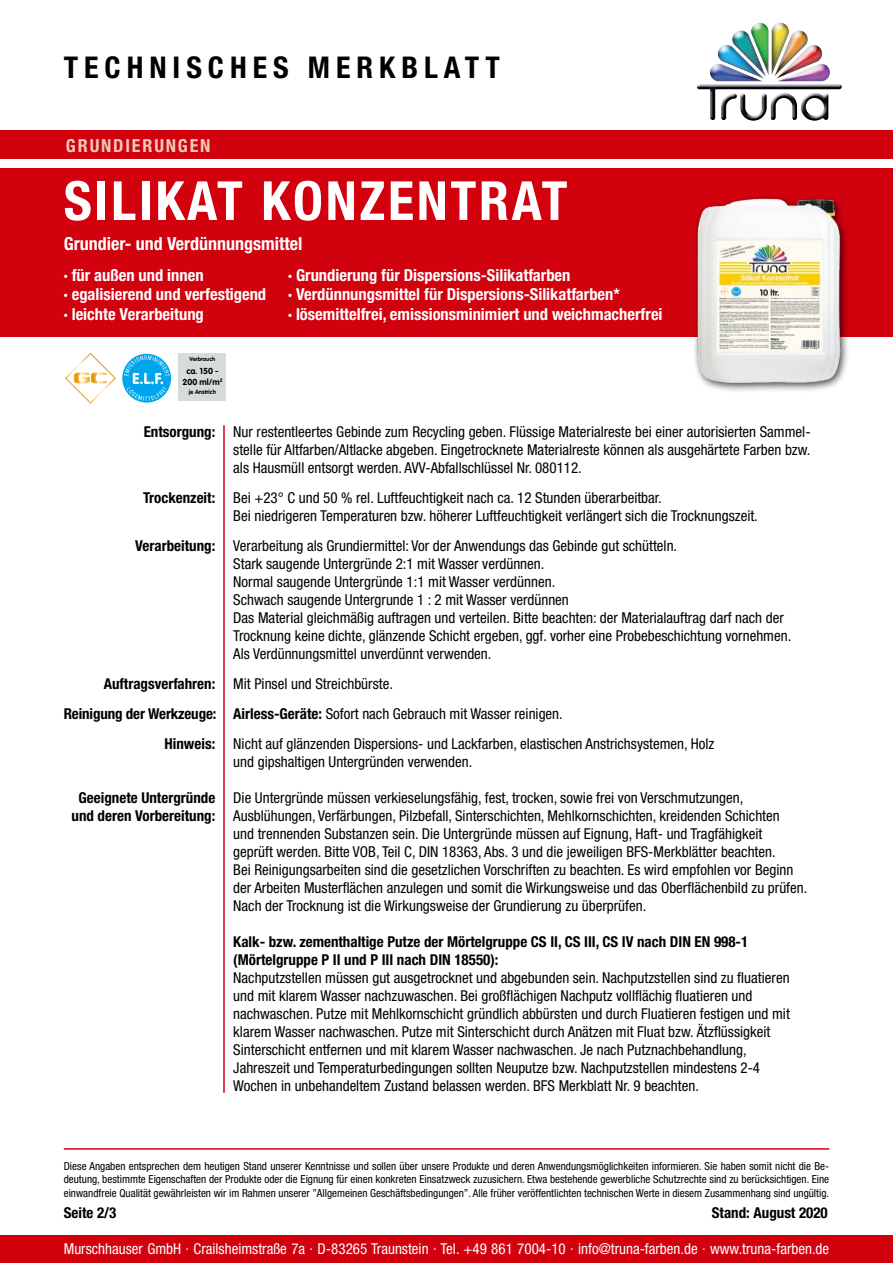
<style>
.page{position:relative;width:893px;height:1263px;background:#fff}
.page>*{position:absolute;margin:0;border:0;box-sizing:border-box;transform-origin:0 0}
.t1{font:700 condensed 54px "Helvetica Neue";letter-spacing:.05em;color:#fff}
.t2{font:700 condensed 30px "Helvetica Neue";letter-spacing:.2em;color:#000}
.t3{font:700 condensed 18px "Helvetica Neue";color:#fff}
.t4{font:700 condensed 18px "Helvetica Neue";letter-spacing:.1em;color:#f2cab8}
.t5{font:700 condensed 16.5px/19.5px "Helvetica Neue";color:#fff}
.t6{font:condensed 15px/18px "Helvetica Neue";color:#000}
.t7{font:700 condensed 15px/18px "Helvetica Neue";color:#000}
.t8{font:condensed 15px "Helvetica Neue";color:#fff}
.t9{font:condensed 11.1px/13.5px "Helvetica Neue";color:#000;text-align:justify}
.t10{font:700 8.55px/10.5px "VAG Rounded";color:#000;text-align:center}
.t11{font:700 6px "VAG Rounded";color:#000}
.t12{font:700 5.7px "VAG Rounded";color:#000}
.s1{font-weight:700}
.s2{font-weight:400}
</style>
<div class="page">
<div style="left:0;top:168px;width:893px;height:169px;background:#d1010e"></div>
<div style="left:0;top:130px;width:893px;height:29px;background:#d1010e"></div>
<img style="left:697px;top:23px;width:145px;height:98px">
<svg style="left:65px;top:352px;width:106px;height:52px"></svg>
<div style="left:179px;top:353px;width:47px;height:48px;background:#d8dbdc"></div>
<hr style="left:64px;top:1148px;width:765px;height:2px;background:#d1010e">
<div style="left:0;top:1235px;width:893px;height:28px;background:#d1010e"></div>
<hr style="left:223px;top:425px;width:2px;height:668px;background:#d1010e">
<img style="left:694px;top:196px;width:154px;height:195px">
<h2 class="t2" style="left:64px;top:49px;width:437px">TECHNISCHES MERKBLATT</h2>
<p class="t4" style="left:66px;top:134px;width:146px">GRUNDIERUNGEN</p>
<h1 class="t1" style="left:64px;top:168px;width:505px">SILIKAT KONZENTRAT</h1>
<p class="t3" style="left:64px;top:233px;width:240px">Grundier- und Verdünnungsmittel</p>
<p class="t5" style="left:64px;top:265px;width:204px">· für außen und innen<br>· egalisierend und verfestigend · leichte Verarbeitung</p>
<p class="t12" style="left:190px;top:355px;width:27px">Verbrauch</p>
<p class="t10" style="left:182px;top:366px;width:42px">ca. 150 -<br>200 ml/m<sup>2</sup></p>
<p class="t11" style="left:189px;top:388px;width:29px">je Anstrich</p>
<p class="t5" style="left:288px;top:265px;width:376px">· Grundierung für Dispersions-Silikatfarben<br>· Verdünnungsmittel für Dispersions-Silikatfarben*<br>· lösemittelfrei, emissionsminimiert und weichmacherfrei</p>
<p class="t6" style="left:233px;top:423px;width:579px;text-align:justify;text-indent:-90px"><span class="s1">Entsorgung:</span> Nur restentleertes Gebinde zum Recycling geben. Flüssige Materialreste bei einer autorisierten Sammel&shy;stelle für Altfarben/Altlacke abgeben. Eingetrocknete Materialreste können als ausgehärtete Farben bzw. als Hausmüll entsorgt werden. AVV-Abfallschlüssel Nr. 080112.</p>
<p class="t6" style="left:233px;top:489px;width:526px;text-indent:-90px"><span class="s1">Trockenzeit:</span> Bei +23° C und 50 % rel. Luftfeuchtigkeit nach ca. 12 Stunden überarbeitbar.<br>Bei niedrigeren Temperaturen bzw. höherer Luftfeuchtigkeit verlängert sich die Trocknungszeit.</p>
<p class="t6" style="left:233px;top:537px;width:559px;text-indent:-98px"><span class="s1">Verarbeitung:</span> Verarbeitung als Grundiermittel: Vor der Anwendungs das Gebinde gut schütteln.<br>Stark saugende Untergründe 2:1 mit Wasser verdünnen.<br>Normal saugende Untergründe 1:1 mit Wasser verdünnen.<br>Schwach saugende Untergrunde 1 : 2 mit Wasser verdünnen<br>Das Material gleichmäßig auftragen und verteilen. Bitte beachten: der Materialauftrag darf nach der Trocknung keine dichte, glänzende Schicht ergeben, ggf. vorher eine Probebeschichtung vornehmen.<br>Als Verdünnungsmittel unverdünnt verwenden.</p>
<p class="t6" style="left:104px;top:675px;width:291px"><span class="s1">Auftragsverfahren:</span> Mit Pinsel und Streichbürste.</p>
<p class="t7" style="left:64px;top:704px;width:501px">Reinigung der Werkzeuge: Airless-Geräte: <span class="s2">Sofort nach Gebrauch mit Wasser reinigen.</span></p>
<p class="t6" style="left:164px;top:735px;width:551px"><span class="s1">Hinweis:</span> Nicht auf glänzenden Dispersions- und Lackfarben, elastischen Anstrichsystemen, Holz</p>
<p class="t6" style="left:233px;top:753px;width:241px">und gipshaltigen Untergründen verwenden.</p>
<p class="t6" style="left:79px;top:789px;width:666px"><span class="s1">Geeignete Untergründe</span> Die Untergründe müssen verkieselungsfähig, fest, trocken, sowie frei von Verschmutzungen,</p>
<p class="t6" style="left:72px;top:807px;width:710px"><span class="s1">und deren Vorbereitung:</span> Ausblühungen, Verfärbungen, Pilzbefall, Sinterschichten, Mehlkornschichten, kreidenden Schichten</p>
<p class="t6" style="left:233px;top:825px;width:531px">und trennenden Substanzen sein. Die Untergründe müssen auf Eignung, Haft- und Tragfähigkeit</p>
<p class="t6" style="left:233px;top:843px;width:544px">geprüft werden. Bitte VOB, Teil C, DIN 18363, Abs. 3 und die jeweiligen BFS-Merkblätter beachten.</p>
<p class="t6" style="left:233px;top:861px;width:561px">Bei Reinigungsarbeiten sind die gesetzlichen Vorschriften zu beachten. Es wird empfohlen vor Beginn</p>
<p class="t6" style="left:233px;top:879px;width:576px">der Arbeiten Musterflächen anzulegen und somit die Wirkungsweise und das Oberflächenbild zu prüfen.</p>
<p class="t6" style="left:233px;top:897px;width:414px">Nach der Trocknung ist die Wirkungsweise der Grundierung zu überprüfen.</p>
<p class="t7" style="left:233px;top:932px;width:517px">Kalk- bzw. zementhaltige Putze der Mörtelgruppe CS II, CS III, CS IV nach DIN EN 998-1 (Mörtelgruppe P II und P III nach DIN 18550):</p>
<p class="t6" style="left:233px;top:969px;width:558px">Nachputzstellen müssen gut ausgetrocknet und abgebunden sein. Nachputzstellen sind zu fluatieren und mit klarem Wasser nachzuwaschen. Bei großflächigen Nachputz vollflächig fluatieren und nachwaschen. Putze mit Mehlkornschicht gründlich abbürsten und durch Fluatieren festigen und mit klarem Wasser nachwaschen. Putze mit Sinterschicht durch Anätzen mit Fluat bzw. Ätzflüssigkeit Sinterschicht entfernen und mit klarem Wasser nachwaschen. Je nach Putznachbehandlung, Jahreszeit und Temperaturbedingungen sollten Neuputze bzw. Nachputzstellen mindestens 2-4<br>Wochen in unbehandeltem Zustand belassen werden. BFS Merkblatt Nr. 9 beachten.</p>
<p class="t9" style="left:64px;top:1159px;width:767px">Diese Angaben entsprechen dem heutigen Stand unserer Kenntnisse und sollen über unsere Produkte und deren Anwendungsmöglichkeiten informieren. Sie haben somit nicht die Be&shy;deutung, bestimmte Eigenschaften der Produkte oder die Eignung für einen konkreten Einsatzweck zuzusichern. Etwa bestehende gewerbliche Schutzrechte sind zu berücksichtigen. Eine einwandfreie Qualität gewährleisten wir im Rahmen unserer ”Allgemeinen Geschäftsbedingungen”. Alle früher veröffentlichten technischen Werte in diesem Zusammenhang sind ungültig.</p>
<p class="t7" style="left:64px;top:1203px;width:54px">Seite 2/3</p>
<p class="t7" style="left:712px;top:1203px;width:117px">Stand: August 2020</p>
<p class="t8" style="left:64px;top:1239px;width:767px">Murschhauser GmbH · Crailsheimstraße 7a · D-83265 Traunstein · Tel. +49 861 7004-10 · info@truna-farben.de · www.truna-farben.de</p>
</div>
